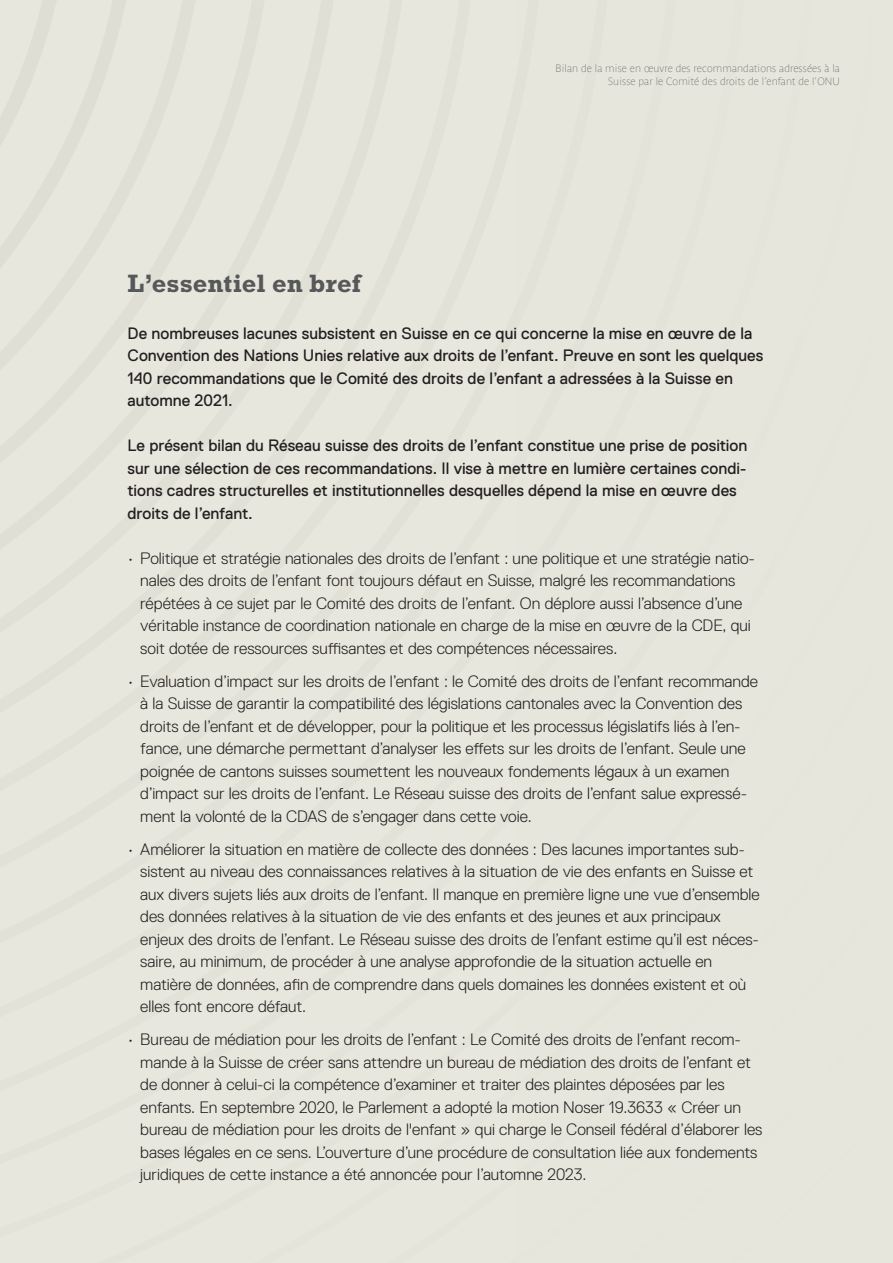
<style>
.page{position:relative;width:893px;height:1263px;background:#fff}
.page>*{position:absolute;margin:0;border:0;box-sizing:border-box;transform-origin:0 0}
.t1{font:700 25.5px "Rockwell Std";letter-spacing:.005em;color:#57585a}
.t2{font:300 16.5px/22.5px "Replica Pro";color:#231f20}
.t3{font:16.5px/22.5px "Replica Pro";color:#231f20}
.t4{font:10.5px/12.6px "Parisine Std Clair";letter-spacing:.01em;color:#57585a;text-align:right}
</style>
<div class="page">
<div style="left:0;top:0;width:887px;height:1257px;background:#e7e6dc"></div>
<div style="left:0;top:0;width:819px;height:1189px;background:#e7e6dc"></div>
<div style="left:0;top:0;width:751px;height:1121px;background:#e7e6dc"></div>
<div style="left:0;top:0;width:683px;height:1053px;background:#e7e6dd"></div>
<div style="left:0;top:0;width:615px;height:985px;background:#e7e6dd"></div>
<div style="left:0;top:0;width:547px;height:917px;background:#e8e7dd"></div>
<div style="left:0;top:0;width:479px;height:849px;background:#e8e7dd"></div>
<div style="left:0;top:0;width:411px;height:781px;background:#e8e7dd"></div>
<div style="left:0;top:0;width:343px;height:713px;background:#e8e7dd"></div>
<div style="left:0;top:0;width:275px;height:645px;background:#e8e7dd"></div>
<div style="left:0;top:0;width:207px;height:577px;background:#e8e7dd"></div>
<svg style="left:0;top:0;width:139px;height:509px;background:#e6e5db"></svg>
<svg style="left:0;top:0;width:71px;height:441px;background:#e6e5db"></svg>
<p class="t4" style="left:556px;top:62px;width:286px">Bilan de la mise en œuvre des recommandations adressées à la<br>Suisse par le Comité des droits de l’enfant de l’ONU</p>
<h1 class="t1" style="left:128px;top:268px;width:235px">L’essentiel en bref</h1>
<p class="t3" style="left:128px;top:322px;width:637px">De nombreuses lacunes subsistent en Suisse en ce qui concerne la mise en œuvre de la Convention des Nations Unies relative aux droits de l’enfant. Preuve en sont les quelques 140 recommandations que le Comité des droits de l’enfant a adressées à la Suisse en automne 2021.</p>
<p class="t3" style="left:128px;top:434px;width:621px">Le présent bilan du Réseau suisse des droits de l’enfant constitue une prise de position sur une sélection de ces recommandations. Il vise à mettre en lumière certaines condi&shy;tions cadres structurelles et institutionnelles desquelles dépend la mise en œuvre des droits de l’enfant.</p>
<p class="t2" style="left:140px;top:547px;width:616px;text-indent:-13px">• Politique et stratégie nationales des droits de l’enfant : une politique et une stratégie natio&shy;nales des droits de l’enfant font toujours défaut en Suisse, malgré les recommandations répétées à ce sujet par le Comité des droits de l’enfant. On déplore aussi l’absence d’une véritable instance de coordination nationale en charge de la mise en œuvre de la CDE, qui soit dotée de ressources suffisantes et des compétences nécessaires.</p>
<p class="t2" style="left:140px;top:670px;width:619px;text-indent:-13px">• Evaluation d’impact sur les droits de l’enfant : le Comité des droits de l’enfant recommande à la Suisse de garantir la compatibilité des législations cantonales avec la Convention des droits de l’enfant et de développer, pour la politique et les processus législatifs liés à l’en&shy;fance, une démarche permettant d’analyser les effets sur les droits de l’enfant. Seule une poignée de cantons suisses soumettent les nouveaux fondements légaux à un examen d’impact sur les droits de l’enfant. Le Réseau suisse des droits de l’enfant salue expressé&shy;ment la volonté de la CDAS de s’engager dans cette voie.</p>
<p class="t2" style="left:140px;top:838px;width:621px;text-indent:-13px">• Améliorer la situation en matière de collecte des données : Des lacunes importantes sub&shy;sistent au niveau des connaissances relatives à la situation de vie des enfants en Suisse et aux divers sujets liés aux droits de l’enfant. Il manque en première ligne une vue d’ensemble des données relatives à la situation de vie des enfants et des jeunes et aux principaux enjeux des droits de l’enfant. Le Réseau suisse des droits de l’enfant estime qu’il est néces&shy;saire, au minimum, de procéder à une analyse approfondie de la situation actuelle en matière de données, afin de comprendre dans quels domaines les données existent et où elles font encore défaut.</p>
<p class="t2" style="left:140px;top:1028px;width:624px;text-indent:-13px">• Bureau de médiation pour les droits de l’enfant : Le Comité des droits de l’enfant recom&shy;mande à la Suisse de créer sans attendre un bureau de médiation des droits de l’enfant et de donner à celui-ci la compétence d’examiner et traiter des plaintes déposées par les enfants. En septembre 2020, le Parlement a adopté la motion Noser 19.3633 « Créer un bureau de médiation pour les droits de l'enfant » qui charge le Conseil fédéral d’élaborer les bases légales en ce sens. L’ouverture d’une procédure de consultation liée aux fondements juridiques de cette instance a été annoncée pour l’automne 2023.</p>
</div>
